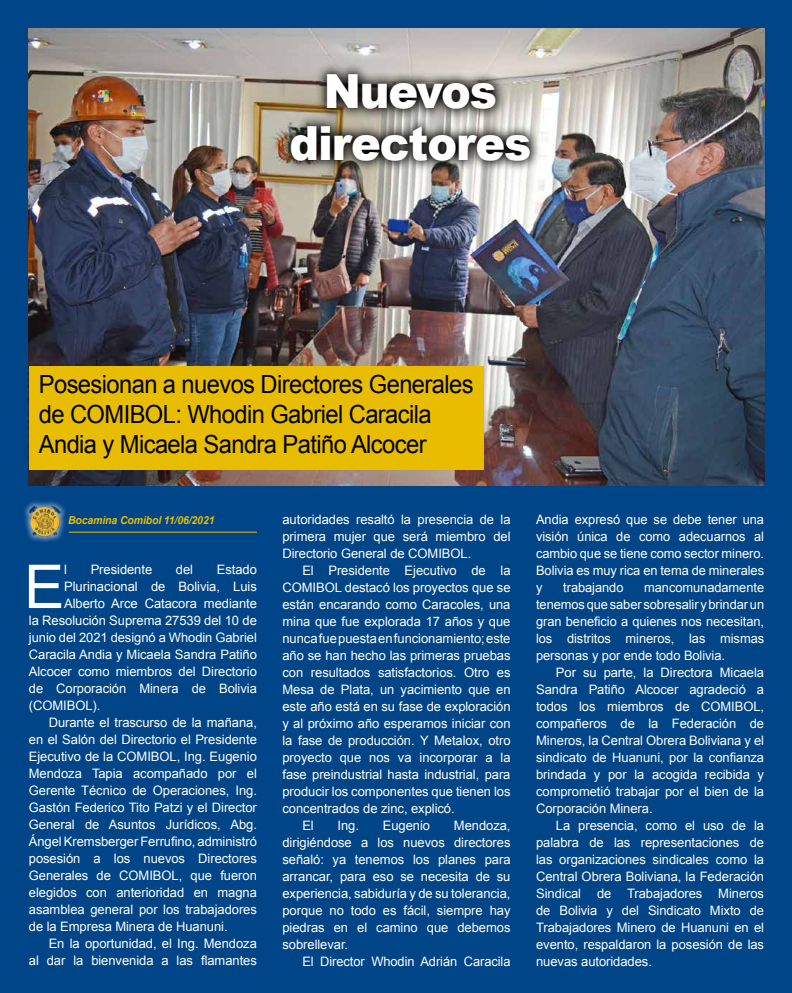
<style>
.page{position:relative;width:792px;height:993px;background:#fff}
.page>*{position:absolute;margin:0;border:0;box-sizing:border-box;transform-origin:0 0}
.t1{font:60.5px "Arial";color:#fff}
.t2{font:900 47px/52px "Arial";letter-spacing:-.025em;color:#fff;text-align:center;scale:.95 1}
.t3{font:25px/30px "Arial";letter-spacing:-.025em;color:#000;scale:.95 1}
.t4{font:13px/17px "Arial";letter-spacing:-.005em;color:#fff;text-align:justify}
.t5{font:italic 700 11px "Arial";letter-spacing:-.01em;color:#e8bd00;scale:.95 1}
</style>
<div class="page">
<div style="left:0;top:0;width:792px;height:992px;background:#004587"></div>
<img style="left:29px;top:28px;width:735px;height:457px">
<hr style="left:69px;top:531px;width:188px;height:1px;background:#e8bd00">
<div style="left:22px;top:498px;width:46px;height:45px;background:#fff;opacity:.63"></div>
<img style="left:28px;top:506px;width:34px;height:30px">
<svg style="left:279px;top:62px;width:262px;height:110px"></svg>
<div style="left:29px;top:366px;width:455px;height:103px;background:#e8bd00"></div>
<h2 class="t2" style="left:289px;top:64px;width:256px">Nuevos directores</h2>
<h3 class="t3" style="left:39px;top:370px;width:459px">Posesionan a nuevos Directores Generales de COMIBOL: Whodin Gabriel Caracila<br>Andia y Micaela Sandra Patiño Alcocer</h3>
<p class="t5" style="left:68px;top:512px;width:156px">Bocamina Comibol 11/06/2021</p>
<h1 class="t1" style="left:24px;top:547px;width:42px">E</h1>
<p class="t4" style="left:64px;top:561px;width:4px">l</p>
<p class="t4" style="left:91px;top:561px;width:63px">Presidente</p>
<p class="t4" style="left:176px;top:561px;width:19px">del</p>
<p class="t4" style="left:217px;top:561px;width:42px">Estado</p>
<p class="t4" style="left:64px;top:578px;width:194px">Plurinacional de Bolivia, Luis</p>
<p class="t4" style="left:64px;top:595px;width:194px">Alberto Arce Catacora mediante</p>
<p class="t4" style="left:29px;top:612px;width:230px">la Resolución Suprema 27539 del 10 de</p>
<p class="t4" style="left:29px;top:629px;width:230px">junio del 2021 designó a Whodin Gabriel</p>
<p class="t4" style="left:29px;top:646px;width:230px">Caracila Andia y Micaela Sandra Patiño</p>
<p class="t4" style="left:29px;top:663px;width:230px">Alcocer como miembros del Directorio</p>
<p class="t4" style="left:29px;top:680px;width:230px">de Corporación Minera de Bolivia</p>
<p class="t4" style="left:29px;top:697px;width:73px">(COMIBOL).</p>
<p class="t4" style="left:49px;top:714px;width:210px">Durante el trascurso de la mañana,</p>
<p class="t4" style="left:29px;top:731px;width:230px">en el Salón del Directorio el Presidente</p>
<p class="t4" style="left:29px;top:748px;width:230px">Ejecutivo de la COMIBOL, Ing. Eugenio</p>
<p class="t4" style="left:29px;top:765px;width:230px">Mendoza Tapia acompañado por el</p>
<p class="t4" style="left:29px;top:782px;width:230px">Gerente Técnico de Operaciones, Ing.</p>
<p class="t4" style="left:29px;top:799px;width:230px">Gastón Federico Tito Patzi y el Director</p>
<p class="t4" style="left:29px;top:816px;width:230px">General de Asuntos Jurídicos, Abg.</p>
<p class="t4" style="left:29px;top:833px;width:230px">Ángel Kremsberger Ferrufino, administró</p>
<p class="t4" style="left:29px;top:850px;width:230px">posesión a los nuevos Directores</p>
<p class="t4" style="left:29px;top:867px;width:230px">Generales de COMIBOL, que fueron</p>
<p class="t4" style="left:29px;top:884px;width:230px">elegidos con anterioridad en magna</p>
<p class="t4" style="left:29px;top:901px;width:230px">asamblea general por los trabajadores</p>
<p class="t4" style="left:29px;top:918px;width:200px">de la Empresa Minera de Huanuni.</p>
<p class="t4" style="left:49px;top:935px;width:210px">En la oportunidad, el Ing. Mendoza</p>
<p class="t4" style="left:29px;top:952px;width:230px">al dar la bienvenida a las flamantes</p>
<p class="t4" style="left:283px;top:511px;width:230px">autoridades resaltó la presencia de la primera mujer que será miembro del Directorio General de COMIBOL.</p>
<p class="t4" style="left:302px;top:562px;width:210px">El Presidente Ejecutivo de la</p>
<p class="t4" style="left:283px;top:579px;width:230px">COMIBOL destacó los proyectos que se</p>
<p class="t4" style="left:283px;top:596px;width:230px">están encarando como Caracoles, una</p>
<p class="t4" style="left:283px;top:613px;width:230px">mina que fue explorada 17 años y que</p>
<p class="t4" style="left:283px;top:630px;width:230px">nunca fue puesta en funcionamiento; este</p>
<p class="t4" style="left:283px;top:647px;width:230px">año se han hecho las primeras pruebas</p>
<p class="t4" style="left:283px;top:664px;width:230px">con resultados satisfactorios. Otro es</p>
<p class="t4" style="left:283px;top:681px;width:230px">Mesa de Plata, un yacimiento que en</p>
<p class="t4" style="left:283px;top:698px;width:230px">este año está en su fase de exploración</p>
<p class="t4" style="left:283px;top:715px;width:230px">y al próximo año esperamos iniciar con</p>
<p class="t4" style="left:283px;top:732px;width:230px">la fase de producción. Y Metalox, otro</p>
<p class="t4" style="left:283px;top:749px;width:230px">proyecto que nos va incorporar a la</p>
<p class="t4" style="left:283px;top:766px;width:230px">fase preindustrial hasta industrial, para</p>
<p class="t4" style="left:283px;top:783px;width:230px">producir los componentes que tienen los</p>
<p class="t4" style="left:283px;top:800px;width:174px">concentrados de zinc, explicó.</p>
<p class="t4" style="left:302px;top:817px;width:13px">El</p>
<p class="t4" style="left:338px;top:817px;width:23px">Ing.</p>
<p class="t4" style="left:383px;top:817px;width:49px">Eugenio</p>
<p class="t4" style="left:283px;top:817px;width:230px;text-indent:171px">Mendoza, dirigiéndose a los nuevos directores señaló: ya tenemos los planes para arrancar, para eso se necesita de su experiencia, sabiduría y de su tolerancia, porque no todo es fácil, siempre hay piedras en el camino que debemos sobrellevar.</p>
<p class="t4" style="left:302px;top:953px;width:210px">El Director Whodin Adrián Caracila</p>
<p class="t4" style="left:536px;top:511px;width:230px">Andia expresó que se debe tener una visión única de como adecuarnos al cambio que se tiene como sector minero.<br>Bolivia es muy rica en tema de minerales y</p>
<p class="t4" style="left:536px;top:579px;width:230px;text-indent:108px">mancomunadamente tenemos que saber sobresalir y brindar un gran beneficio a quienes nos necesitan, los distritos mineros, las mismas personas y por ende todo Bolivia.</p>
<p class="t4" style="left:536px;top:664px;width:230px;text-indent:20px">Por su parte, la Directora Micaela Sandra Patiño Alcocer agradeció a todos los miembros de COMIBOL, compañeros de la Federación de Mineros, la Central Obrera Boliviana y el sindicato de Huanuni, por la confianza brindada y por la acogida recibida y comprometió trabajar por el bien de la Corporación Minera.</p>
<p class="t4" style="left:536px;top:817px;width:230px;text-indent:20px">La presencia, como el uso de la palabra de las representaciones de las organizaciones sindicales como la Central Obrera Boliviana, la Federación Sindical de Trabajadores Mineros de Bolivia y del Sindicato Mixto de Trabajadores Minero de Huanuni en el evento, respaldaron la posesión de las nuevas autoridades.</p>
<p class="t4" style="left:563px;top:579px;width:62px">trabajando</p>
</div>
